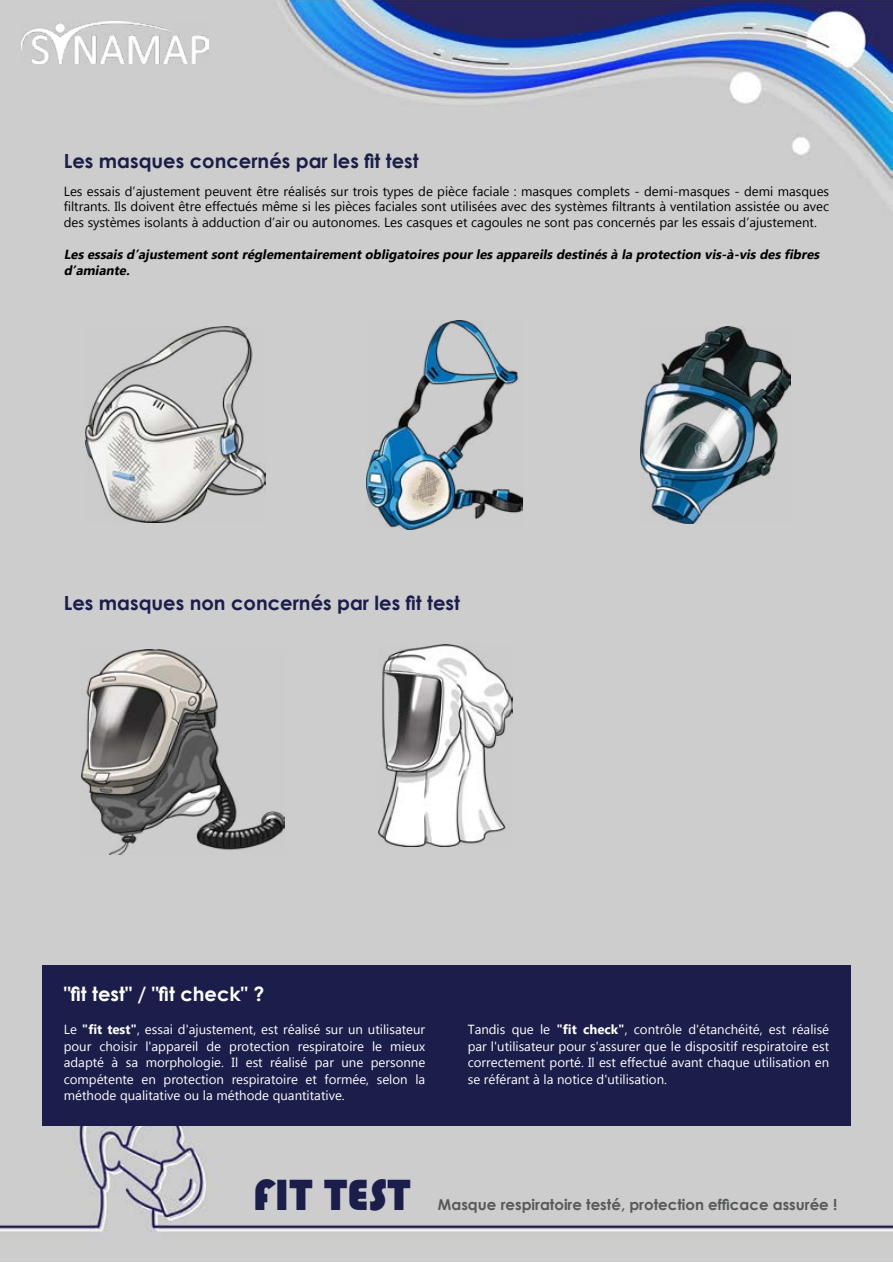
<style>
.page{position:relative;width:893px;height:1263px;background:#fff}
.page>*{position:absolute;margin:0;border:0;box-sizing:border-box;transform-origin:0 0}
.t1{font:45px "Bauhaus 93";color:#1b1d4a}
.t2{font:700 19.5px "Century Gothic";color:#1b1d4a}
.t3{font:700 19.5px "Century Gothic";color:#fff}
.t4{font:700 15px "Century Gothic";color:#58595b}
.t5{font:13.2px/16.5px "Lao UI";color:#fff;text-align:justify}
.t6{font:13.2px/15.9px "Lao UI";color:#000;text-align:justify}
.t7{font:italic 700 13.2px/15.9px "Lao UI";color:#000}
.s1{font-weight:700}
</style>
<div class="page">
<img style="left:0;top:0;width:893px;height:1262px">
<img style="left:21px;top:21px;width:187px;height:43px">
<img style="left:86px;top:327px;width:179px;height:196px">
<img style="left:366px;top:321px;width:157px;height:209px">
<img style="left:640px;top:326px;width:151px;height:197px">
<img style="left:81px;top:649px;width:203px;height:205px">
<img style="left:378px;top:644px;width:134px;height:203px">
<div style="left:43px;top:965px;width:807px;height:161px;background:#1b1d4a"></div>
<h2 class="t2" style="left:64px;top:146px;width:356px">Les masques concernés par les fit test</h2>
<p class="t6" style="left:64px;top:182px;width:767px">Les essais d’ajustement peuvent être réalisés sur trois types de pièce faciale : masques complets - demi-masques - demi masques filtrants. Ils doivent être effectués même si les pièces faciales sont utilisées avec des systèmes filtrants à ventilation assistée ou avec des systèmes isolants à adduction d’air ou autonomes. Les casques et cagoules ne sont pas concernés par les essais d’ajustement.</p>
<p class="t7" style="left:64px;top:246px;width:760px">Les essais d’ajustementsontréglementairementobligatoires pourles appareils destinés à la protection vis-à-vis des fibres d’amiante.</p>
<h2 class="t2" style="left:64px;top:588px;width:398px">Les masques non concernés par les fit test</h2>
<h2 class="t3" style="left:64px;top:979px;width:202px">"fit test" / "fit check" ?</h2>
<p class="t5" style="left:64px;top:1021px;width:363px">Le <span class="s1">"fit test"</span>, essai d'ajustement, est réalisé sur un utilisateur pour choisir l'appareil de protection respiratoire le mieux adapté à sa morphologie. Il est réalisé par une personne compétente en protection respiratoire et formée, selon la méthode qualitative ou la méthode quantitative.</p>
<p class="t5" style="left:468px;top:1021px;width:363px">Tandis que le <span class="s1">"fit check"</span>, contrôle d'étanchéité, est réalisé par l'utilisateur pour s'assurer que le dispositif respiratoire est correctement porté. Il est effectué avant chaque utilisation en se référant à la notice d'utilisation.</p>
<h1 class="t1" style="left:253px;top:1169px;width:159px">FIT TEST</h1>
<p class="t4" style="left:438px;top:1193px;width:401px">Masque respiratoire testé, protection efficace assurée !</p>
</div>
